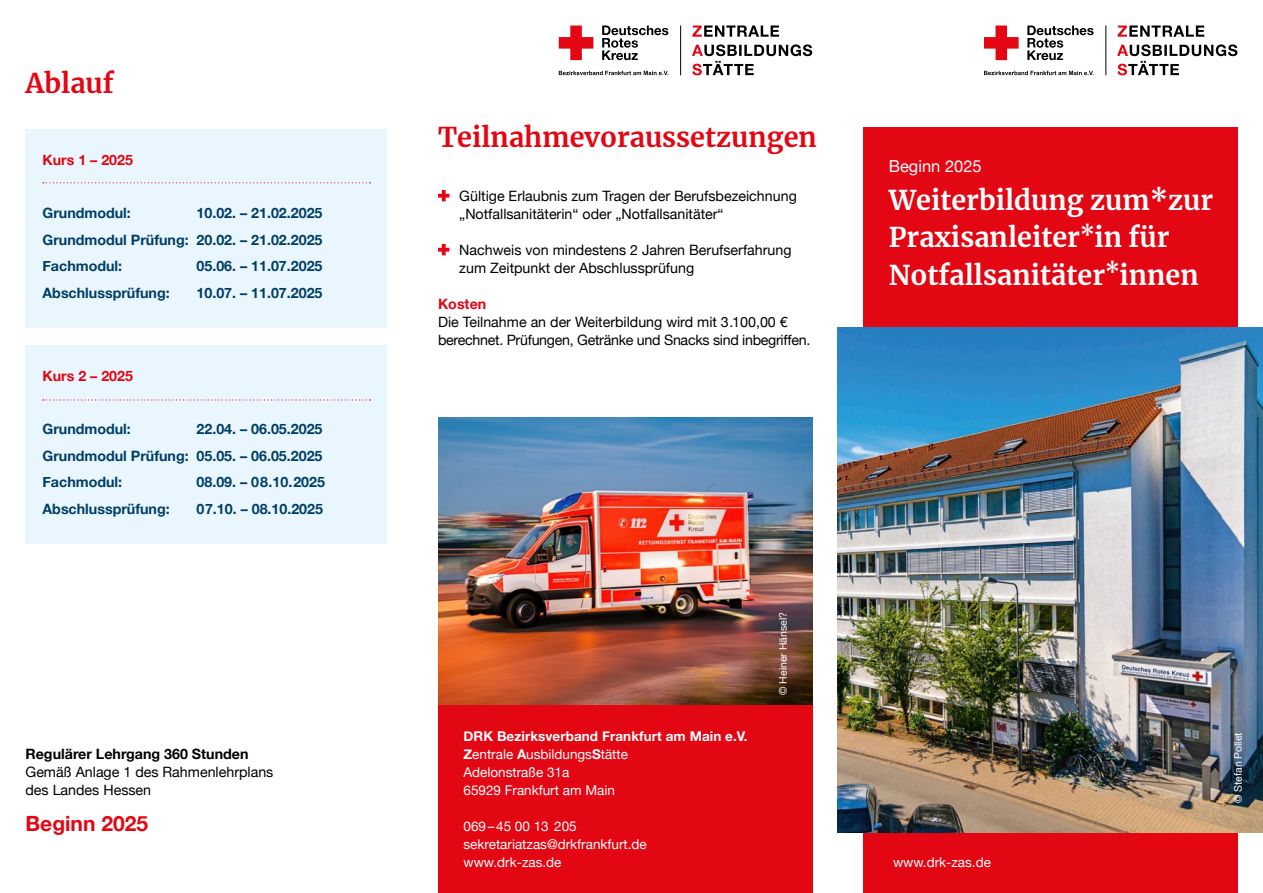
<style>
.page{position:relative;width:1263px;height:893px;background:#fff}
.page>*{position:absolute;margin:0;border:0;box-sizing:border-box;transform-origin:0 0}
.t1{font:700 27px/37.5px "Merriweather";color:#fff}
.t2{font:700 27px "Merriweather";color:#e30613}
.t3{font:700 21px "Helvetica Neue";color:#e30613}
.t4{font:16.5px "Helvetica Neue";color:#fff}
.t5{font:700 14.25px/26.5px "Helvetica Neue";color:#003e66;text-align:justify}
.t6{font:14.25px/18px "Helvetica Neue";color:#000}
.t7{font:14.25px/18px "Helvetica Neue";letter-spacing:-.02em;color:#000}
.t8{font:700 14.25px "Helvetica Neue";color:#000}
.t9{font:700 14.25px "Helvetica Neue";color:#e30613}
.t10{font:13.5px/18px "Helvetica Neue";color:#fff}
.t11{font:10.5px "Helvetica Neue";color:#fff}
.s1{font-weight:700}
</style>
<div class="page">
<div style="left:863px;top:128px;width:374px;height:765px;background:#e30613"></div>
<svg style="left:438px;top:190px;width:11px;height:11px"></svg>
<svg style="left:438px;top:244px;width:11px;height:11px"></svg>
<img style="left:838px;top:327px;width:425px;height:505px">
<svg style="left:1117px;top:44px;width:120px;height:31px"></svg>
<svg style="left:1117px;top:26px;width:87px;height:11px"></svg>
<hr style="left:1105px;top:26px;width:1px;height:49px;background:#000">
<svg style="left:984px;top:26px;width:34px;height:34px"></svg>
<svg style="left:1027px;top:26px;width:66px;height:34px"></svg>
<svg style="left:984px;top:71px;width:109px;height:4px"></svg>
<svg style="left:692px;top:44px;width:120px;height:31px"></svg>
<svg style="left:692px;top:26px;width:87px;height:11px"></svg>
<hr style="left:680px;top:26px;width:1px;height:49px;background:#000">
<svg style="left:559px;top:26px;width:34px;height:34px"></svg>
<svg style="left:602px;top:26px;width:66px;height:34px"></svg>
<svg style="left:559px;top:71px;width:109px;height:4px"></svg>
<div style="left:26px;top:129px;width:361px;height:198px;background:#eaf6fe"></div>
<div style="left:26px;top:345px;width:361px;height:198px;background:#eaf6fe"></div>
<svg style="left:43px;top:182px;width:327px;height:1px"></svg>
<svg style="left:43px;top:399px;width:327px;height:2px"></svg>
<img style="left:438px;top:417px;width:374px;height:289px">
<div style="left:438px;top:706px;width:374px;height:187px;background:#e30613"></div>
<h1 class="t2" style="left:26px;top:65px;width:90px">Ablauf</h1>
<p class="t9" style="left:43px;top:149px;width:92px">Kurs 1 – 2025</p>
<p class="t5" style="left:43px;top:200px;width:90px">Grundmodul:</p>
<p class="t5" style="left:43px;top:200px;width:281px;text-indent:154px">10.02. – 21.02.2025<br>Grundmodul Prüfung: 20.02. – 21.02.2025<br>Fachmodul:</p>
<p class="t5" style="left:197px;top:253px;width:127px">05.06. – 11.07.2025</p>
<p class="t5" style="left:43px;top:280px;width:129px">Abschlussprüfung:</p>
<p class="t5" style="left:197px;top:280px;width:127px">10.07. – 11.07.2025</p>
<p class="t9" style="left:43px;top:365px;width:92px">Kurs 2 – 2025</p>
<p class="t5" style="left:43px;top:416px;width:90px">Grundmodul:</p>
<p class="t5" style="left:43px;top:416px;width:281px;text-indent:154px">22.04. – 06.05.2025<br>Grundmodul Prüfung: 05.05. – 06.05.2025<br>Fachmodul:</p>
<p class="t5" style="left:197px;top:469px;width:130px">08.09. – 08.10.2025</p>
<p class="t5" style="left:43px;top:496px;width:129px">Abschlussprüfung:</p>
<p class="t5" style="left:197px;top:496px;width:128px">07.10. – 08.10.2025</p>
<p class="t8" style="left:26px;top:743px;width:224px">Regulärer Lehrgang 360 Stunden</p>
<p class="t6" style="left:26px;top:764px;width:249px">Gemäß Anlage 1 des Rahmenlehrplans des Landes Hessen</p>
<h2 class="t3" style="left:26px;top:807px;width:124px">Beginn 2025</h2>
<h1 class="t2" style="left:438px;top:119px;width:380px">Teilnahmevoraussetzungen</h1>
<p class="t6" style="left:459px;top:188px;width:339px">Gültige Erlaubnis zum Tragen der Berufsbezeichnung „Notfallsanitäterin“ oder „Notfallsanitäter“</p>
<p class="t6" style="left:459px;top:242px;width:334px">Nachweis von mindestens 2 Jahren Berufserfahrung zum Zeitpunkt der Abschlussprüfung</p>
<p class="t9" style="left:438px;top:293px;width:50px">Kosten</p>
<p class="t7" style="left:438px;top:314px;width:374px">Die Teilnahme an der Weiterbildung wird mit 3.100,00 € berechnet. Prüfungen, Getränke und Snacks sind inbegriffen.</p>
<p class="t4" style="left:889px;top:155px;width:94px">Beginn 2025</p>
<h1 class="t1" style="left:889px;top:181px;width:326px">Weiterbildung zum*zur<br>Praxisanleiter<sup>*</sup>in für<br>Notfallsanitäter<sup>*</sup>innen</h1>
<p class="t10" style="left:463px;top:728px;width:285px"><span class="s1">DRK Bezirksverband Frankfurt am Main e.V.<br>Z</span>entrale <span class="s1">A</span>usbildungs<span class="s1">S</span>tätte<br>Adelonstraße 31a<br>65929 Frankfurt am Main</p>
<p class="t10" style="left:463px;top:818px;width:185px">069–45 00 13 205 sekretariatzas@drkfrankfurt.de www.drk-zas.de</p>
<p class="t11" style="left:775px;top:695px;width:84px;rotate:-90deg">© Heiner Hänsel?</p>
<p class="t10" style="left:893px;top:854px;width:99px">www.drk-zas.de</p>
<p class="t11" style="left:1230px;top:803px;width:73px;rotate:-90deg">© Stefan Pollet</p>
</div>
